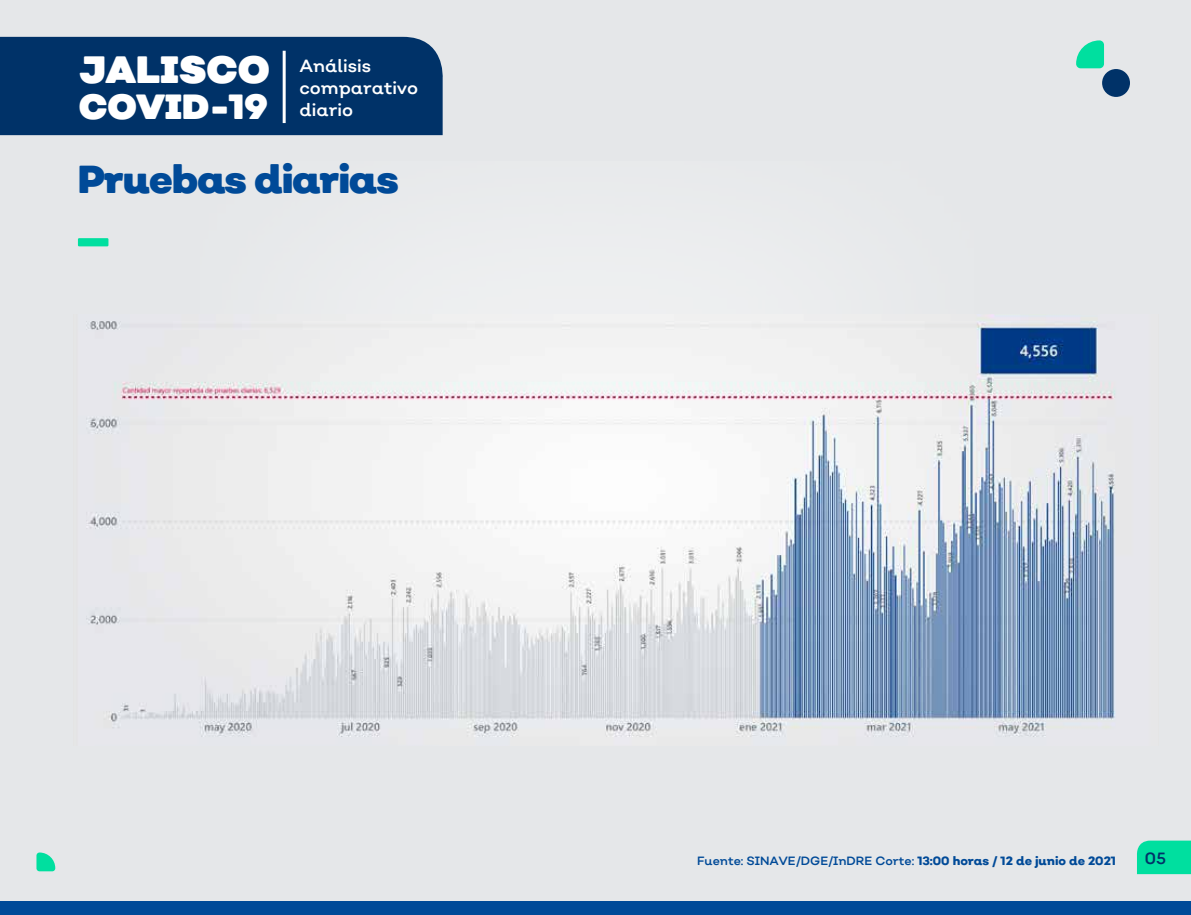
<style>
.page{position:relative;width:1191px;height:915px;background:#fff}
.page>*{position:absolute;margin:0;border:0;box-sizing:border-box;transform-origin:0 0}
.t1{font:900 50.7px "Nutmeg";color:#00df9f}
.t2{font:900 39px "Nutmeg";letter-spacing:-.03em;color:#004a98}
.t3{font:900 38.1px "Nutmeg";color:#fff}
.t4{font:900 34.95px "Nutmeg";color:#fff}
.t5{font:17.7px/22.4px "Nutmeg";color:#fff}
.t6{font:16.35px "Nutmeg";color:#003268}
.t7{font:12px "Nutmeg";color:#004a98}
.s1{font-weight:800}
</style>
<div class="page">
<div style="left:0;top:0;width:1191px;height:914px;background:#e5e7e9"></div>
<img style="left:86px;top:314px;width:1030px;height:423px">
<div style="left:0;top:37px;width:443px;height:98px;background:#003268"></div>
<div style="left:0;top:901px;width:1191px;height:13px;background:#004a98"></div>
<div style="left:1137px;top:840px;width:54px;height:33px;background:#00df9f"></div>
<svg style="left:1076px;top:40px;width:28px;height:28px"></svg>
<div style="left:36px;top:852px;width:19px;height:19px;background:#00df9f;border-radius:3px"></div>
<div style="left:1102px;top:69px;width:28px;height:28px;background:#003268;border-radius:50%"></div>
<hr style="left:283px;top:51px;width:3px;height:72px;background:#fff">
<h3 class="t3" style="left:79px;top:44px;width:192px">JALISCO</h3>
<h3 class="t4" style="left:79px;top:84px;width:191px">COVID-19</h3>
<h3 class="t5" style="left:299px;top:54px;width:120px">Análisis comparativo diario</h3>
<h2 class="t2" style="left:78px;top:154px;width:322px">Pruebas diarias</h2>
<h1 class="t1" style="left:78px;top:182px;width:32px">_</h1>
<p class="t7" style="left:697px;top:852px;width:420px">Fuente: SINAVE/DGE/InDRE Corte: <span class="s1">13:00 horas / 12 de junio de 2021</span></p>
<h3 class="t6" style="left:1144px;top:847px;width:23px">05</h3>
</div>
